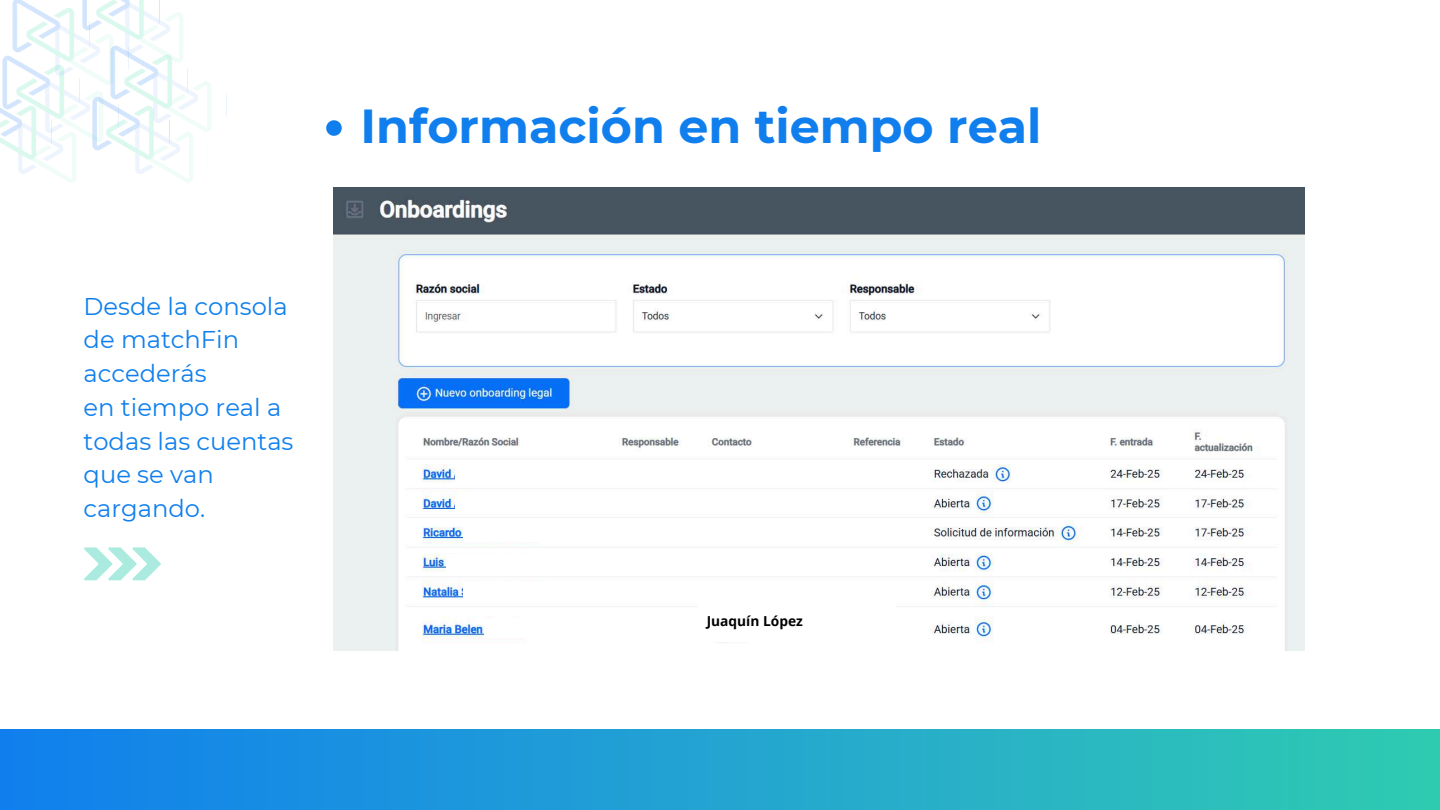
<style>
.page{position:relative;width:1440px;height:810px;background:#fff}
.page>*{position:absolute;margin:0;border:0;box-sizing:border-box;transform-origin:0 0}
.t1{font:700 47.6px "Montserrat";color:#107fed}
.t2{font:24.2px/33.8px "Montserrat";color:#107fed}
.t3{font:700 13.7px "Open Sans";color:#000}
</style>
<div class="page">
<img style="left:12px;top:0;width:27px;height:29px">
<img style="left:39px;top:0;width:120px;height:29px">
<img style="left:68px;top:19px;width:120px;height:80px">
<img style="left:80px;top:58px;width:38px;height:12px">
<img style="left:2px;top:29px;width:78px;height:41px">
<img style="left:169px;top:99px;width:39px;height:84px">
<img style="left:52px;top:70px;width:117px;height:104px">
<img style="left:52px;top:99px;width:38px;height:84px">
<img style="left:0;top:70px;width:52px;height:104px">
<div style="left:0;top:729px;width:1440px;height:81px;background:linear-gradient(to right,#127eef,#31cab2)"></div>
<img style="left:334px;top:188px;width:971px;height:462px">
<div style="left:455px;top:464px;width:243px;height:19px;background:#fff"></div>
<div style="left:455px;top:495px;width:243px;height:18px;background:#fff"></div>
<div style="left:464px;top:524px;width:243px;height:18px;background:#fff"></div>
<div style="left:446px;top:555px;width:243px;height:18px;background:#fff"></div>
<div style="left:464px;top:582px;width:243px;height:19px;background:#fff"></div>
<div style="left:485px;top:619px;width:204px;height:19px;background:#fff"></div>
<svg style="left:84px;top:547px;width:77px;height:33px"></svg>
<div style="left:698px;top:601px;width:198px;height:41px;background:#fff"></div>
<svg style="left:326px;top:120px;width:16px;height:16px"></svg>
<p class="t2" style="left:84px;top:289px;width:211px">Desde la consola de matchFin accederás<br>en tiempo real a todas las cuentas que se van cargando.</p>
<h1 class="t1" style="left:361px;top:97px;width:682px">Información en tiempo real</h1>
<p class="t3" style="left:707px;top:611px;width:98px">Juaquín López</p>
</div>
